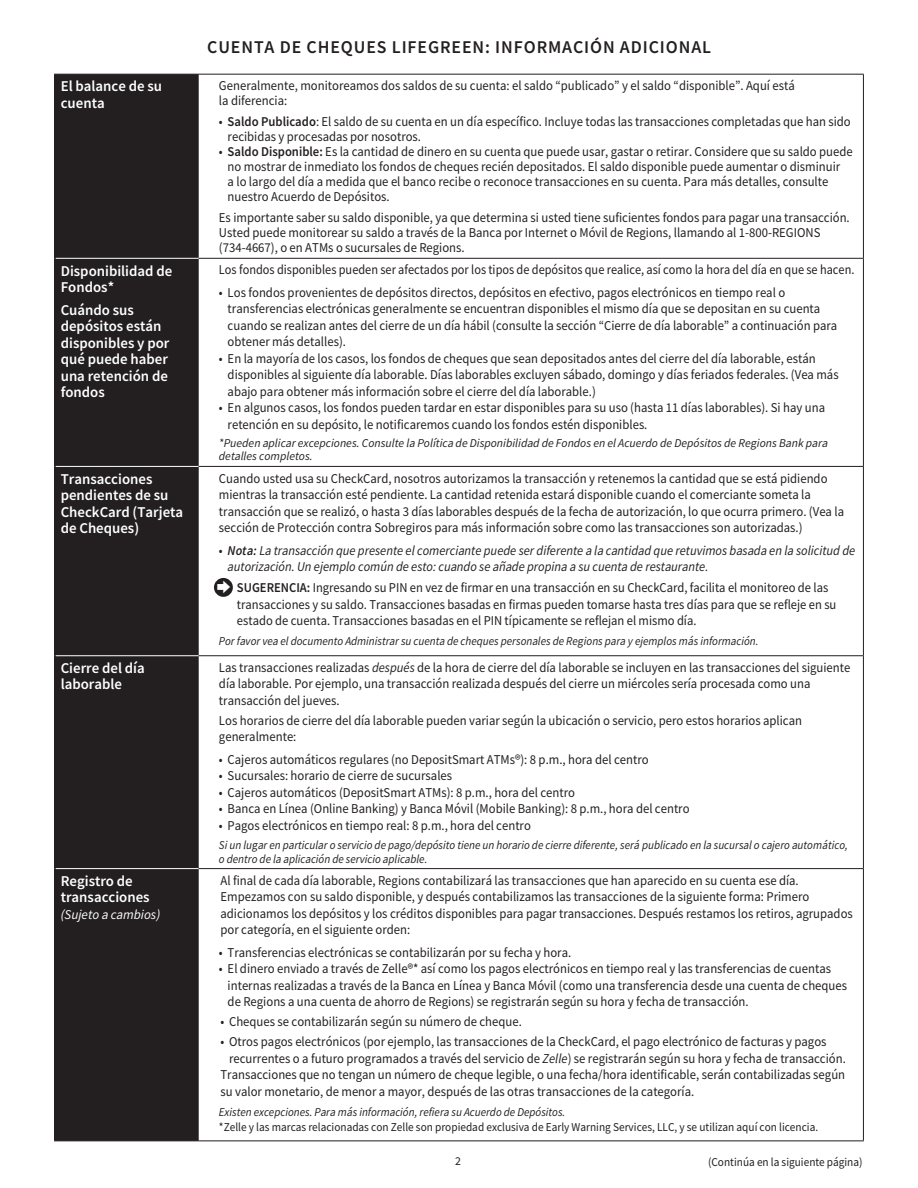
<style>
.page{position:relative;width:918px;height:1188px;background:#fff}
.page>*{position:absolute;margin:0;border:0;box-sizing:border-box;transform-origin:0 0}
.t1{font:600 18px "Regions Sans";letter-spacing:.05em;color:#231f20}
.t2{font:600 15px/16.5px "Regions Sans";color:#fff}
.t3{font:13.5px/16.5px "Regions Sans";color:#231f20;scale:.95 1}
.t4{font:13.5px/16.5px "Regions Sans";color:#231f20;scale:.94 1}
.t5{font:italic 13.5px/16.5px "Regions Sans";color:#231f20;scale:.95 1}
.t6{font:13.5px "Regions Sans";color:#231f20;scale:.92 1}
.t7{font:italic 13.5px "Regions Sans";color:#fff}
.t8{font:italic 12px/13.5px "Regions Sans";color:#231f20;scale:.95 1}
.t9{font:12px/14.4px "Regions Sans";color:#231f20;scale:.95 1}
.t10{font:italic 12px/13.5px "Regions Sans";color:#231f20}
.t11{font:12px "Regions Sans";color:#231f20}
.s1{font-weight:600}
.s2{font-style:normal}
.s3{font-style:italic}
</style>
<div class="page">
<div style="left:56px;top:75px;width:143px;height:1065px;background:#231f20"></div>
<hr style="left:56px;top:258px;width:143px;height:1px;background:#fff">
<hr style="left:56px;top:466px;width:143px;height:1px;background:#fff">
<hr style="left:56px;top:655px;width:143px;height:1px;background:#fff">
<hr style="left:56px;top:868px;width:143px;height:1px;background:#fff">
<hr style="left:54px;top:75px;width:2px;height:183px;background:#231f20">
<hr style="left:54px;top:74px;width:145px;height:1px;background:#231f20">
<hr style="left:199px;top:74px;width:665px;height:1px;background:#231f20">
<hr style="left:863px;top:75px;width:1px;height:183px;background:#231f20">
<hr style="left:54px;top:258px;width:2px;height:208px;background:#231f20">
<hr style="left:54px;top:466px;width:2px;height:190px;background:#231f20">
<hr style="left:199px;top:258px;width:665px;height:1px;background:#231f20">
<hr style="left:863px;top:259px;width:1px;height:207px;background:#231f20">
<hr style="left:863px;top:467px;width:1px;height:188px;background:#231f20">
<hr style="left:199px;top:466px;width:665px;height:1px;background:#231f20">
<hr style="left:54px;top:656px;width:2px;height:213px;background:#231f20">
<hr style="left:199px;top:655px;width:665px;height:1px;background:#231f20">
<hr style="left:863px;top:656px;width:1px;height:212px;background:#231f20">
<hr style="left:54px;top:869px;width:2px;height:271px;background:#231f20">
<hr style="left:54px;top:1140px;width:145px;height:1px;background:#231f20">
<hr style="left:199px;top:868px;width:665px;height:1px;background:#231f20">
<hr style="left:863px;top:869px;width:1px;height:271px;background:#231f20">
<hr style="left:199px;top:1140px;width:665px;height:1px;background:#231f20">
<svg style="left:214px;top:578px;width:19px;height:19px"></svg>
<svg style="left:217px;top:581px;width:13px;height:12px"></svg>
<p class="t1" style="left:207px;top:35px;width:505px">CUENTA DE CHEQUES LIFEGREEN: INFORMACIÓN ADICIONAL</p>
<p class="t2" style="left:61px;top:78px;width:103px">El balance de su cuenta</p>
<p class="t3" style="left:219px;top:78px;width:608px;line-height:15px">Generalmente, monitoreamos dos saldos de su cuenta: el saldo “publicado” y el saldo “disponible”. Aquí está la diferencia:</p>
<p class="t3" style="left:228px;top:114px;width:657px;line-height:15px;text-indent:-9px">• <span class="s1">Saldo Publicado</span>: El saldo de su cuenta en un día específico. Incluye todas las transacciones completadas que han sido recibidas y procesadas por nosotros.</p>
<p class="t3" style="left:228px;top:144px;width:660px;line-height:15px;text-indent:-9px">• <span class="s1">Saldo Disponible:</span> Es la cantidad de dinero en su cuenta que puede usar, gastar o retirar. Considere que su saldo puede no mostrar de inmediato los fondos de cheques recién depositados. El saldo disponible puede aumentar o disminuir<br>a lo largo del día a medida que el banco recibe o reconoce transacciones en su cuenta. Para más detalles, consulte nuestro Acuerdo de Depósitos.</p>
<p class="t3" style="left:219px;top:210px;width:666px;line-height:15px">Es importante saber su saldo disponible, ya que determina si usted tiene suficientes fondos para pagar una transacción.<br>Usted puede monitorear su saldo a través de la Banca por Internet o Móvil de Regions, llamando al 1-800-REGIONS (734-4667), o en ATMs o sucursales de Regions.</p>
<p class="t2" style="left:61px;top:262px;width:113px">Disponibilidad de<br>Fondos*</p>
<p class="t2" style="left:61px;top:301px;width:110px">Cuándo sus depósitos están disponibles y por qué puede haber una retención de fondos</p>
<p class="t6" style="left:219px;top:261px;width:692px">Los fondos disponibles pueden ser afectados por los tipos de depósitos que realice, así como la hora del día en que se hacen.</p>
<p class="t3" style="left:228px;top:284px;width:643px;text-indent:-9px">• Los fondos provenientes de depósitos directos, depósitos en efectivo, pagos electrónicos en tiempo real o transferencias electrónicas generalmente se encuentran disponibles el mismo día que se depositan en su cuenta cuando se realizan antes del cierre de un día hábil (consulte la sección “Cierre de día laborable” a continuación para obtener más detalles).</p>
<p class="t3" style="left:228px;top:350px;width:645px;text-indent:-9px">• En la mayoría de los casos, los fondos de cheques que sean depositados antes del cierre del día laborable, están disponibles al siguiente día laborable. Días laborables excluyen sábado, domingo y días feriados federales. (Vea más abajo para obtener más información sobre el cierre del día laborable.)</p>
<p class="t3" style="left:228px;top:400px;width:630px;text-indent:-9px">• En algunos casos, los fondos pueden tardar en estar disponibles para su uso (hasta 11 días laborables). Si hay una retención en su depósito, le notificaremos cuando los fondos estén disponibles.</p>
<p class="t10" style="left:219px;top:436px;width:610px">*Pueden aplicar excepciones. Consulte la Política de Disponibilidad de Fondos en el Acuerdo de Depósitos de Regions Bank para detalles completos.</p>
<p class="t2" style="left:61px;top:470px;width:124px">Transacciones pendientes de su<br>CheckCard (Tarjeta de Cheques)</p>
<p class="t3" style="left:219px;top:470px;width:660px">Cuando usted usa su CheckCard, nosotros autorizamos la transacción y retenemos la cantidad que se está pidiendo mientras la transacción esté pendiente. La cantidad retenida estará disponible cuando el comerciante someta la transacción que se realizó, o hasta 3 días laborables después de la fecha de autorización, lo que ocurra primero. (Vea la sección de Protección contra Sobregiros para más información sobre como las transacciones son autorizadas.)</p>
<p class="t5" style="left:228px;top:542px;width:662px;text-indent:-9px"><span class="s2">•</span> <span class="s1">Nota:</span> La transacción que presente el comerciante puede ser diferente a la cantidad que retuvimos basada en la solicitud de autorización. Un ejemplo común de esto: cuando se añade propina a su cuenta de restaurante.</p>
<p class="t4" style="left:237px;top:579px;width:639px"><span class="s1">SUGERENCIA:</span> Ingresando su PIN en vez de firmar en una transacción en su CheckCard, facilita el monitoreo de las transacciones y su saldo. Transacciones basadas en firmas pueden tomarse hasta tres días para que se refleje en su estado de cuenta. Transacciones basadas en el PIN típicamente se reflejan el mismo día.</p>
<p class="t8" style="left:219px;top:634px;width:569px">Por favor vea el documento Administrar su cuenta de cheques personales de Regions para y ejemplos más información.</p>
<p class="t2" style="left:61px;top:660px;width:86px">Cierre del día laborable</p>
<p class="t3" style="left:219px;top:659px;width:666px">Las transacciones realizadas <span class="s3">después</span> de la hora de cierre del día laborable se incluyen en las transacciones del siguiente día laborable. Por ejemplo, una transacción realizada después del cierre un miércoles sería procesada como una transacción del jueves.</p>
<p class="t3" style="left:219px;top:712px;width:615px">Los horarios de cierre del día laborable pueden variar según la ubicación o servicio, pero estos horarios aplican generalmente:</p>
<p class="t3" style="left:219px;top:751px;width:454px">• Cajeros automáticos regulares (no DepositSmart ATMs®): 8 p.m., hora del centro</p>
<p class="t3" style="left:219px;top:767px;width:247px">• Sucursales: horario de cierre de sucursales</p>
<p class="t3" style="left:219px;top:784px;width:376px">• Cajeros automáticos (DepositSmart ATMs): 8 p.m., hora del centro</p>
<p class="t3" style="left:219px;top:800px;width:497px">• Banca en Línea (Online Banking) y Banca Móvil (Mobile Banking): 8 p.m., hora del centro</p>
<p class="t3" style="left:219px;top:817px;width:330px">• Pagos electrónicos en tiempo real: 8 p.m., hora del centro</p>
<p class="t8" style="left:219px;top:838px;width:664px">Si un lugar en particular o servicio de pago/depósito tiene un horario de cierre diferente, será publicado en la sucursal o cajero automático, o dentro de la aplicación de servicio aplicable.</p>
<p class="t2" style="left:61px;top:872px;width:90px">Registro de transacciones</p>
<p class="t7" style="left:61px;top:906px;width:101px">(Sujeto a cambios)</p>
<p class="t3" style="left:220px;top:872px;width:667px">Al final de cada día laborable, Regions contabilizará las transacciones que han aparecido en su cuenta ese día.<br>Empezamos con su saldo disponible, y después contabilizamos las transacciones de la siguiente forma: Primero adicionamos los depósitos y los créditos disponibles para pagar transacciones. Después restamos los retiros, agrupados por categoría, en el siguiente orden:</p>
<p class="t3" style="left:219px;top:944px;width:372px">• Transferencias electrónicas se contabilizarán por su fecha y hora.</p>
<p class="t3" style="left:228px;top:960px;width:654px;text-indent:-9px">• El dinero enviado a través de Zelle®* así como los pagos electrónicos en tiempo real y las transferencias de cuentas internas realizadas a través de la Banca en Línea y Banca Móvil (como una transferencia desde una cuenta de cheques de Regions a una cuenta de ahorro de Regions) se registrarán según su hora y fecha de transacción.</p>
<p class="t3" style="left:220px;top:1013px;width:319px">• Cheques se contabilizarán según su número de cheque.</p>
<p class="t3" style="left:229px;top:1033px;width:651px;text-indent:-9px">• Otros pagos electrónicos (por ejemplo, las transacciones de la CheckCard, el pago electrónico de facturas y pagos recurrentes o a futuro programados a través del servicio de <span class="s3">Zelle</span>) se registrarán según su hora y fecha de transacción.</p>
<p class="t3" style="left:220px;top:1066px;width:659px">Transacciones que no tengan un número de cheque legible, o una fecha/hora identificable, serán contabilizadas según su valor monetario, de menor a mayor, después de las otras transacciones de la categoría.</p>
<p class="t9" style="left:219px;top:1105px;width:632px"><span class="s3">Existen excepciones. Para más información, refiera su Acuerdo de Depósitos.<br></span>*Zelle y las marcas relacionadas con Zelle son propiedad exclusiva de Early Warning Services, LLC, y se utilizan aquí con licencia.</p>
<p class="t11" style="left:455px;top:1154px;width:7px">2</p>
<p class="t9" style="left:708px;top:1155px;width:164px">(Continúa en la siguiente página)</p>
</div>
